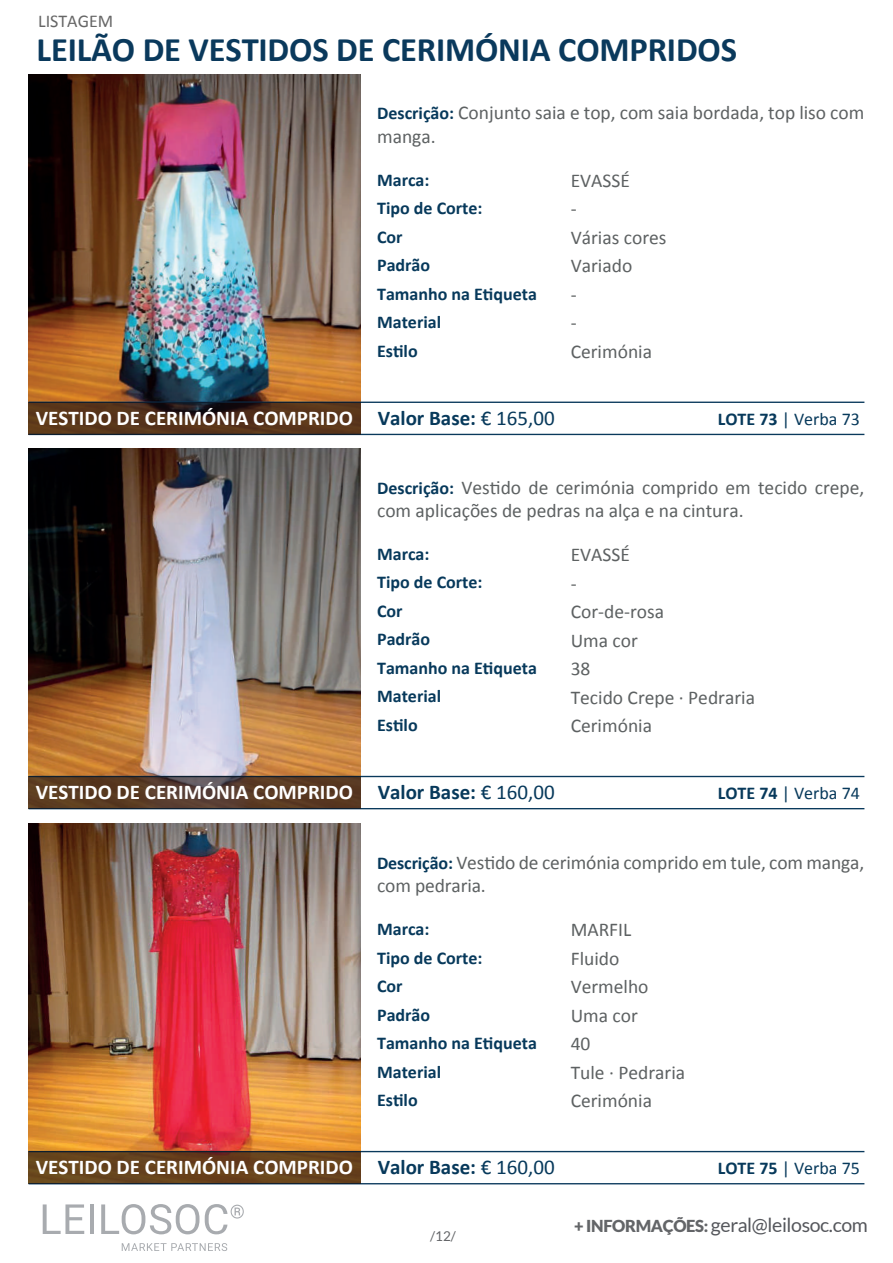
<style>
.page{position:relative;width:893px;height:1263px;background:#fff}
.page>*{position:absolute;margin:0;border:0;box-sizing:border-box;transform-origin:0 0}
.t1{font:700 34.5px "Calibri";letter-spacing:-.005em;color:#0a395c}
.t2{font:700 21px "Calibri";color:#fff}
.t3{font:19.5px/28.5px "Calibri";color:#5d6162}
.t4{font:19.5px "Lato";letter-spacing:-.02em;color:#55575c}
.t5{font:700 18px/28.5px "Calibri";color:#07395b}
.t6{font:18px "Calibri";color:#07395b}
.t7{font:18px "Calibri";color:#666}
.t8{font:13.5px "Lato";color:#636568}
.s1{font-weight:700;font-size:18px;color:#07395b}
.s2{color:#07395b}
.s3{font-weight:400;color:#07395b}
.s4{font-weight:700}
.s5{font-weight:900;font-size:16.5px;color:#636568}
</style>
<div class="page">
<svg style="left:43px;top:1204px;width:41px;height:30px"></svg>
<hr style="left:90px;top:1204px;width:4px;height:30px;background:#a8abaf">
<svg style="left:101px;top:1204px;width:98px;height:30px"></svg>
<svg style="left:205px;top:1204px;width:39px;height:30px"></svg>
<svg style="left:122px;top:1243px;width:105px;height:8px"></svg>
<img style="left:29px;top:74px;width:332px;height:328px">
<hr style="left:29px;top:434px;width:835px;height:1px;background:#0a395c">
<hr style="left:29px;top:402px;width:835px;height:1px;background:#0a395c">
<svg style="left:29px;top:402px;width:332px;height:32px;background:#4f301a"></svg>
<img style="left:29px;top:448px;width:332px;height:328px">
<hr style="left:29px;top:808px;width:835px;height:1px;background:#0a395c">
<hr style="left:29px;top:776px;width:835px;height:1px;background:#0a395c">
<svg style="left:29px;top:777px;width:332px;height:32px;background:#563a28"></svg>
<img style="left:29px;top:823px;width:332px;height:328px">
<hr style="left:29px;top:1183px;width:835px;height:1px;background:#0a395c">
<hr style="left:29px;top:1151px;width:835px;height:1px;background:#0a395c">
<div style="left:29px;top:1152px;width:332px;height:32px;background:#67421c"></div>
<p class="t7" style="left:38px;top:10px;width:77px">LISTAGEM</p>
<h1 class="t1" style="left:37px;top:25px;width:702px">LEILÃO DE VESTIDOS DE CERIMÓNIA COMPRIDOS</h1>
<p class="t3" style="left:377px;top:100px;width:489px;line-height:23.4px"><span class="s1">Descrição:</span> Conjunto saia e top, com saia bordada, top liso com manga.</p>
<p class="t3" style="left:570px;top:165px;width:97px">EVASSÉ<br>-<br>Várias cores<br>Variado<br>-<br>-<br>Cerimónia</p>
<p class="t5" style="left:377px;top:165px;width:161px">Marca:<br>Tipo de Corte:<br>Cor<br>Padrão<br>Tamanho na Etiqueta<br>Material<br>Estilo</p>
<p class="t2" style="left:36px;top:403px;width:520px">VESTIDO DE CERIMÓNIA COMPRIDO <span class="s2">Valor Base:</span> <span class="s3">€ 165,00</span></p>
<p class="t6" style="left:717px;top:408px;width:144px"><span class="s4">LOTE 73</span> | Verba 73</p>
<p class="t3" style="left:377px;top:474px;width:489px;line-height:23.4px"><span class="s1">Descrição:</span> Vestido de cerimónia comprido em tecido crepe, com aplicações de pedras na alça e na cintura.</p>
<p class="t3" style="left:570px;top:540px;width:186px">EVASSÉ<br>-<br>Cor-de-rosa<br>Uma cor<br>38<br>Tecido Crepe · Pedraria<br>Cerimónia</p>
<p class="t5" style="left:377px;top:539px;width:161px">Marca:<br>Tipo de Corte:<br>Cor<br>Padrão<br>Tamanho na Etiqueta<br>Material<br>Estilo</p>
<p class="t2" style="left:36px;top:778px;width:520px">VESTIDO DE CERIMÓNIA COMPRIDO <span class="s2">Valor Base:</span> <span class="s3">€ 160,00</span></p>
<p class="t6" style="left:717px;top:782px;width:144px"><span class="s4">LOTE 74</span> | Verba 74</p>
<p class="t3" style="left:377px;top:850px;width:489px;line-height:23.4px"><span class="s1">Descrição:</span> Vestido de cerimónia comprido em tule, com manga, com pedraria.</p>
<p class="t3" style="left:570px;top:915px;width:116px">MARFIL<br>Fluido<br>Vermelho<br>Uma cor<br>40<br>Tule · Pedraria<br>Cerimónia</p>
<p class="t5" style="left:377px;top:914px;width:161px">Marca:<br>Tipo de Corte:<br>Cor<br>Padrão<br>Tamanho na Etiqueta<br>Material<br>Estilo</p>
<p class="t2" style="left:36px;top:1153px;width:520px">VESTIDO DE CERIMÓNIA COMPRIDO <span class="s2">Valor Base:</span> <span class="s3">€ 160,00</span></p>
<p class="t8" style="left:430px;top:1229px;width:27px">/12/</p>
<p class="t6" style="left:717px;top:1157px;width:144px"><span class="s4">LOTE 75</span> | Verba 75</p>
<p class="t4" style="left:574px;top:1214px;width:295px"><span class="s5">+ INFORMAÇÕES:</span> geral@leilosoc.com</p>
</div>
